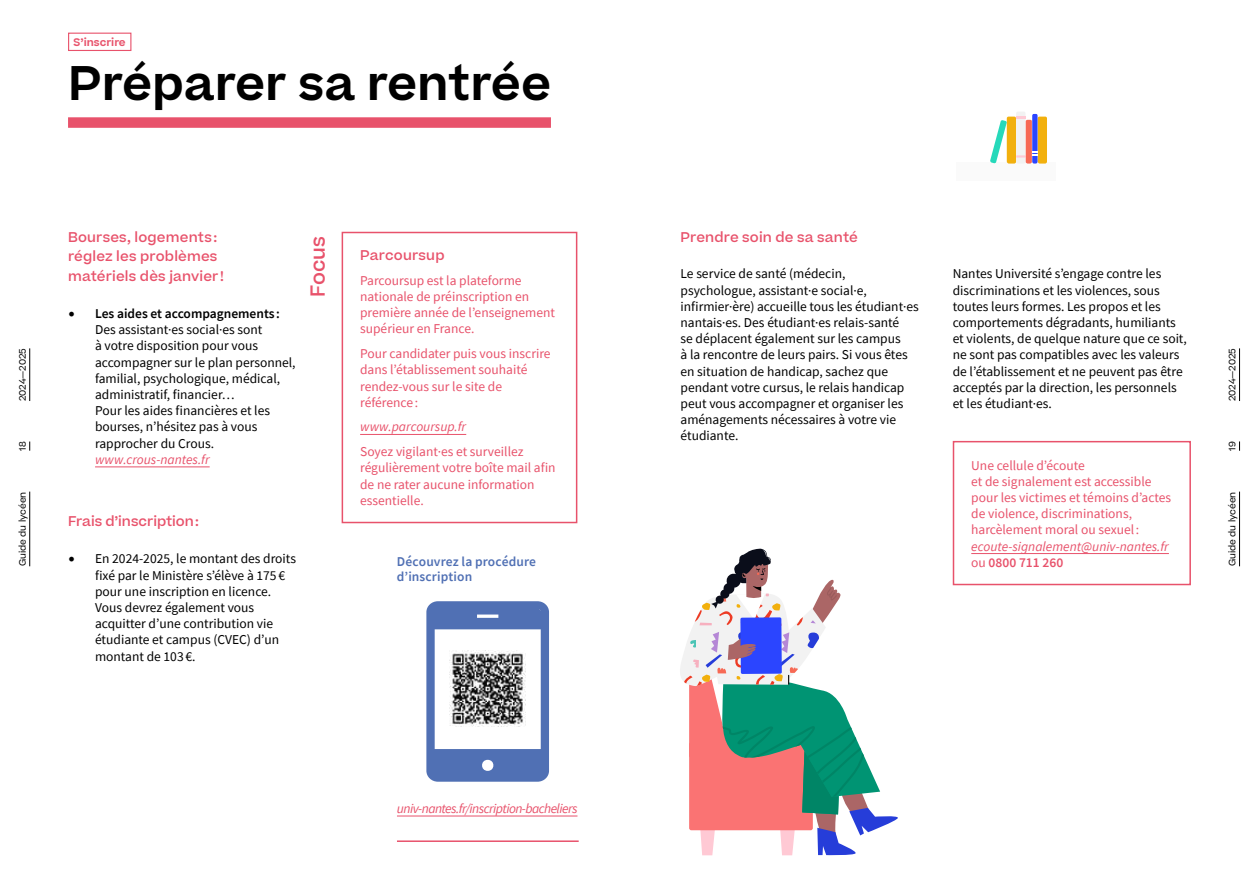
<style>
.page{position:relative;width:1259px;height:893px;background:#fff}
.page>*{position:absolute;margin:0;border:0;box-sizing:border-box;transform-origin:0 0}
.t1{font:600 46.5px "Beatrice";color:#000}
.t2{font:500 19.5px "Beatrice";color:#e8526b}
.t3{font:13.5px/16.2px "Source Sans Pro";color:#000}
.t4{font:13.5px/16.2px "Source Sans Pro";color:#e8526b}
.t5{font:500 13.5px/19.5px "Beatrice";letter-spacing:.015em;color:#e8526b}
.t6{font:italic 13.5px "Source Sans Pro";letter-spacing:-.005em;color:#e8526b}
.t7{font:italic 13.5px "Source Sans Pro";letter-spacing:-.04em;color:#e8526b}
.t8{font:600 13.5px/15px "Source Sans Pro";letter-spacing:.01em;color:#5070b4}
.t9{font:500 13.5px "Beatrice";letter-spacing:-.005em;color:#e8526b}
.t10{font:600 13.5px "Source Sans Pro";color:#e8526b}
.t11{font:600 10.5px "Beatrice";color:#e8526b}
.t12{font:9px "Beatrice";color:#000}
.s1{font-family:"Minion Pro";font-size:18px}
.s2{font-weight:600}
.s3{font-weight:400}
</style>
<div class="page">
<div style="left:68px;top:33px;width:63px;height:18px;border:1px solid #e8526b"></div>
<div style="left:68px;top:117px;width:483px;height:11px;background:#e8526b"></div>
<hr style="left:95px;top:467px;width:115px;height:1px;background:#e8526b">
<hr style="left:397px;top:840px;width:182px;height:2px;background:#e8526b">
<hr style="left:397px;top:816px;width:180px;height:1px;background:#e8526b">
<svg style="left:426px;top:601px;width:123px;height:181px"></svg>
<img style="left:449px;top:650px;width:77px;height:76px">
<hr style="left:360px;top:434px;width:106px;height:1px;background:#e8526b">
<div style="left:342px;top:232px;width:235px;height:291px;border:2px solid #e8526b"></div>
<svg style="left:680px;top:548px;width:218px;height:308px"></svg>
<div style="left:956px;top:162px;width:99px;height:19px;background:#fafafa"></div>
<svg style="left:990px;top:112px;width:57px;height:52px"></svg>
<hr style="left:971px;top:553px;width:198px;height:1px;background:#e8526b">
<div style="left:952px;top:441px;width:239px;height:144px;border:2px solid #e8526b"></div>
<hr style="left:29px;top:492px;width:1px;height:74px;background:#000">
<hr style="left:29px;top:348px;width:1px;height:53px;background:#000">
<hr style="left:1239px;top:492px;width:1px;height:74px;background:#000">
<hr style="left:1239px;top:348px;width:1px;height:53px;background:#000">
<p class="t11" style="left:73px;top:35px;width:54px">S’inscrire</p>
<h1 class="t1" style="left:68px;top:52px;width:484px">Préparer sa rentrée</h1>
<p class="t12" style="left:17px;top:401px;width:54px;rotate:-90deg">2024—2025</p>
<p class="t12" style="left:17px;top:451px;width:11px;rotate:-90deg">18</p>
<p class="t12" style="left:17px;top:566px;width:76px;rotate:-90deg">Guide du lycéen</p>
<p class="t5" style="left:68px;top:227px;width:157px">Bourses, logements: réglez les problèmes matériels dès janvier !</p>
<p class="t3" style="left:95px;top:305px;width:202px;text-indent:-27px"><span class="s1">•</span> <span class="s2">Les aides et accompagnements :<br></span>Des assistant·es social·es sont<br>à votre disposition pour vous accompagner sur le plan personnel, familial, psychologique, médical, administratif, financier…<br>Pour les aides financières et les bourses, n’hésitez pas à vous rapprocher du Crous.</p>
<p class="t6" style="left:95px;top:451px;width:116px">www.crous-nantes.fr</p>
<h2 class="t2" style="left:305px;top:297px;width:63px;rotate:-90deg">Focus</h2>
<p class="t9" style="left:68px;top:512px;width:132px">Frais d’inscription:</p>
<p class="t3" style="left:95px;top:551px;width:202px;text-indent:-27px"><span class="s1">•</span> En 2024-2025, le montant des droits fixé par le Ministère s’élève à 175 € pour une inscription en licence.<br>Vous devrez également vous acquitter d’une contribution vie étudiante et campus (CVEC) d’un montant de 103 €.</p>
<p class="t5" style="left:360px;top:245px;width:86px">Parcoursup</p>
<p class="t4" style="left:360px;top:272px;width:196px">Parcoursup est la plateforme nationale de préinscription en première année de l’enseignement supérieur en France.</p>
<p class="t4" style="left:360px;top:345px;width:192px">Pour candidater puis vous inscrire dans l’établissement souhaité rendez-vous sur le site de référence :</p>
<p class="t6" style="left:360px;top:418px;width:108px">www.parcoursup.fr</p>
<p class="t4" style="left:360px;top:443px;width:197px">Soyez vigilant·es et surveillez régulièrement votre boîte mail afin de ne rater aucune information essentielle.</p>
<p class="t8" style="left:397px;top:554px;width:141px">Découvrez la procédure d’inscription</p>
<p class="t7" style="left:397px;top:800px;width:182px">univ-nantes.fr/inscription-bacheliers</p>
<p class="t5" style="left:680px;top:227px;width:179px">Prendre soin de sa santé</p>
<p class="t3" style="left:680px;top:266px;width:240px">Le service de santé (médecin, psychologue, assistant·e social·e, infirmier·ère) accueille tous les étudiant·es nantais·es. Des étudiant·es relais-santé<br>se déplacent également sur les campus<br>à la rencontre de leurs pairs. Si vous êtes en situation de handicap, sachez que pendant votre cursus, le relais handicap peut vous accompagner et organiser les aménagements nécessaires à votre vie étudiante.</p>
<p class="t3" style="left:952px;top:266px;width:236px">Nantes Université s’engage contre les discriminations et les violences, sous toutes leurs formes. Les propos et les comportements dégradants, humiliants et violents, de quelque nature que ce soit, ne sont pas compatibles avec les valeurs de l’établissement et ne peuvent pas être acceptés par la direction, les personnels et les étudiant·es.</p>
<p class="t4" style="left:971px;top:457px;width:201px">Une cellule d’écoute<br>et de signalement est accessible pour les victimes et témoins d’actes de violence, discriminations, harcèlement moral ou sexuel:</p>
<p class="t6" style="left:971px;top:537px;width:199px">ecoute-signalement@univ-nantes.fr</p>
<p class="t10" style="left:971px;top:553px;width:94px"><span class="s3">ou</span> 0800 711 260</p>
<p class="t12" style="left:1226px;top:401px;width:54px;rotate:-90deg">2024—2025</p>
<p class="t12" style="left:1226px;top:451px;width:11px;rotate:-90deg">19</p>
<p class="t12" style="left:1226px;top:566px;width:76px;rotate:-90deg">Guide du lycéen</p>
</div>
